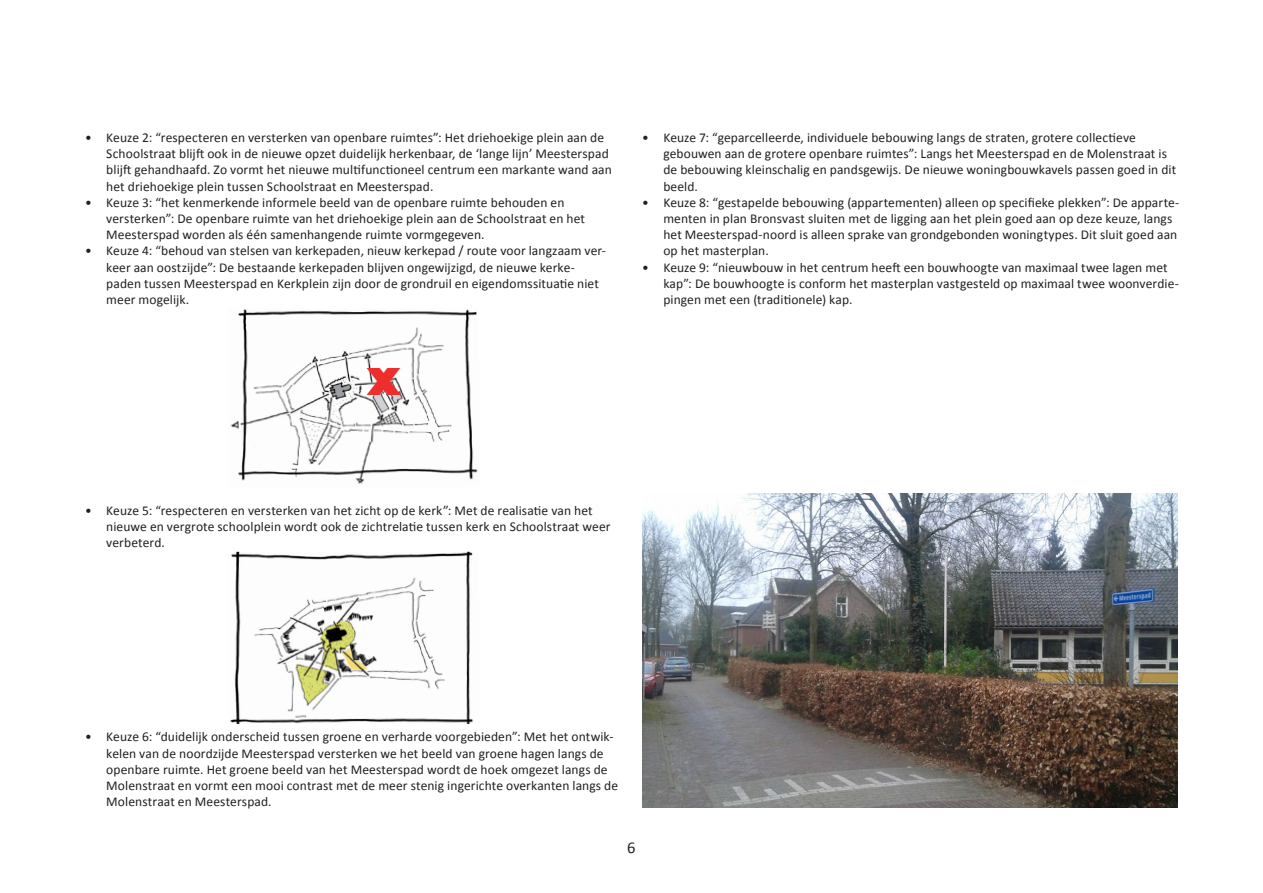
<style>
.page{position:relative;width:1263px;height:893px;background:#fff}
.page>*{position:absolute;margin:0;border:0;box-sizing:border-box;transform-origin:0 0}
.Hoofdtekst_1{font:800 36px "Gill Sans";color:#ee2e2c}
.t1{font:16.5px "Calibri";color:#231f20}
.t2{font:13.5px/16.2px "Calibri";letter-spacing:.005em;color:#231f20}
</style>
<div class="page">
<img style="left:230px;top:552px;width:244px;height:172px">
<img style="left:230px;top:309px;width:248px;height:175px">
<img style="left:642px;top:493px;width:536px;height:315px">
<p class="t2" style="left:106px;top:129px;width:507px;text-indent:-21px">• Keuze 2: “respecteren en versterken van openbare ruimtes”: Het driehoekige plein aan de Schoolstraat blijft ook in de nieuwe opzet duidelijk herkenbaar, de ‘lange lijn’ Meesterspad blijft gehandhaafd. Zo vormt het nieuwe multifunctioneel centrum een markante wand aan het driehoekige plein tussen Schoolstraat en Meesterspad.</p>
<p class="t2" style="left:106px;top:194px;width:480px;text-indent:-21px">• Keuze 3: “het kenmerkende informele beeld van de openbare ruimte behouden en versterken”: De openbare ruimte van het driehoekige plein aan de Schoolstraat en het<br>Meesterspad worden als één samenhangende ruimte vormgegeven.</p>
<p class="t2" style="left:106px;top:242px;width:501px;text-indent:-21px">• Keuze 4: “behoud van stelsen van kerkepaden, nieuw kerkepad / route voor langzaam ver&shy;keer aan oostzijde”: De bestaande kerkepaden blijven ongewijzigd, de nieuwe kerke&shy;paden tussen Meesterspad en Kerkplein zijn door de grondruil en eigendomssituatie niet meer mogelijk.</p>
<p class="Hoofdtekst_1" style="left:367px;top:359px;width:36px">X</p>
<p class="t2" style="left:663px;top:129px;width:514px;text-indent:-21px">• Keuze 7: “geparcelleerde, individuele bebouwing langs de straten, grotere collectieve gebouwen aan de grotere openbare ruimtes”: Langs het Meesterspad en de Molenstraat is de bebouwing kleinschalig en pandsgewijs. De nieuwe woningbouwkavels passen goed in dit beeld.</p>
<p class="t2" style="left:663px;top:194px;width:517px;text-indent:-21px">• Keuze 8: “gestapelde bebouwing (appartementen) alleen op specifieke plekken”: De apparte&shy;menten in plan Bronsvast sluiten met de ligging aan het plein goed aan op deze keuze, langs het Meesterspad-noord is alleen sprake van grondgebonden woningtypes. Dit sluit goed aan op het masterplan.</p>
<p class="t2" style="left:663px;top:258px;width:517px;text-indent:-21px">• Keuze 9: “nieuwbouw in het centrum heeft een bouwhoogte van maximaal twee lagen met kap”: De bouwhoogte is conform het masterplan vastgesteld op maximaal twee woonverdie&shy;pingen met een (traditionele) kap.</p>
<p class="t2" style="left:106px;top:501px;width:506px;text-indent:-21px">• Keuze 5: “respecteren en versterken van het zicht op de kerk”: Met de realisatie van het nieuwe en vergrote schoolplein wordt ook de zichtrelatie tussen kerk en Schoolstraat weer verbeterd.</p>
<p class="t2" style="left:106px;top:728px;width:513px;text-indent:-21px">• Keuze 6: “duidelijk onderscheid tussen groene en verharde voorgebieden”: Met het ontwik&shy;kelen van de noordzijde Meesterspad versterken we het beeld van groene hagen langs de openbare ruimte. Het groene beeld van het Meesterspad wordt de hoek omgezet langs de Molenstraat en vormt een mooi contrast met de meer stenig ingerichte overkanten langs de Molenstraat en Meesterspad.</p>
<p class="t1" style="left:627px;top:837px;width:10px">6</p>
</div>
